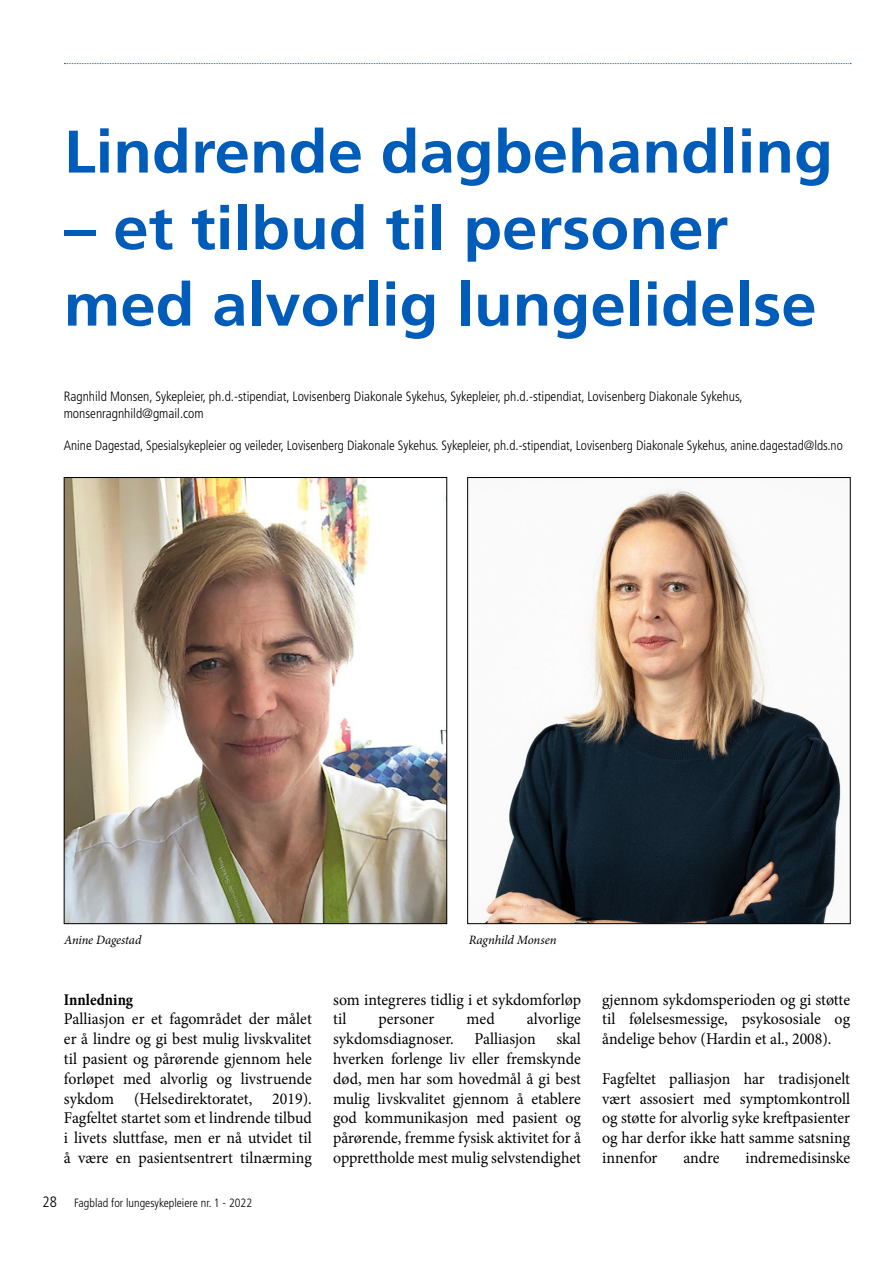
<style>
.page{position:relative;width:893px;height:1263px;background:#fff}
.page>*{position:absolute;margin:0;border:0;box-sizing:border-box;transform-origin:0 0}
.t1{font:700 60px/76.5px "Frutiger LT Std";color:#005cb9;scale:1.06 1}
.t2{font:16.5px/19.8px "Minion Pro";color:#000;text-align:justify;scale:.96 1}
.t3{font:700 condensed 16.5px "Minion Pro";color:#000;scale:.96 1}
.t4{font:300 condensed 15px "Frutiger LT Std";color:#000}
.t5{font:300 condensed 13.5px/16.2px "Frutiger LT Std";color:#000}
.t6{font:italic 12.75px "Minion Pro";letter-spacing:-.01em;color:#000}
.t7{font:300 condensed 12px "Frutiger LT Std";color:#000}
</style>
<div class="page">
<svg style="left:64px;top:63px;width:787px;height:1px"></svg>
<img style="left:66px;top:479px;width:379px;height:443px">
<img style="left:483px;top:489px;width:358px;height:433px">
<h1 class="t1" style="left:64px;top:114px;width:727px">Lindrende dagbehandling</h1>
<h1 class="t1" style="left:64px;top:190px;width:712px">– et tilbud til personer med alvorlig lungelidelse</h1>
<p class="t5" style="left:64px;top:389px;width:680px">Ragnhild Monsen, Sykepleier, ph.d.-stipendiat, Lovisenberg Diakonale Sykehus, Sykepleier, ph.d.-stipendiat, Lovisenberg Diakonale Sykehus, monsenragnhild@gmail.com</p>
<p class="t5" style="left:64px;top:437px;width:781px">Anine Dagestad, Spesialsykepleier og veileder, Lovisenberg Diakonale Sykehus. Sykepleier, ph.d.-stipendiat, Lovisenberg Diakonale Sykehus, anine.dagestad@lds.no</p>
<p class="t6" style="left:64px;top:931px;width:79px">Anine Dagestad</p>
<p class="t6" style="left:469px;top:931px;width:89px">Ragnhild Monsen</p>
<p class="t3" style="left:64px;top:988px;width:74px">Innledning</p>
<p class="t2" style="left:64px;top:1009px;width:260px">Palliasjon er et fagområdet der målet er å lindre og gi best mulig livskvalitet til pasient og pårørende gjennom hele forløpet med alvorlig og livstruende sykdom (Helsedirektoratet, 2019).<br>Fagfeltet startet som et lindrende tilbud i livets sluttfase, men er nå utvidet til å være en pasientsentrert tilnærming</p>
<p class="t4" style="left:43px;top:1193px;width:16px">28</p>
<p class="t7" style="left:74px;top:1196px;width:179px">Fagblad for lungesykepleiere nr. 1 - 2022</p>
<p class="t2" style="left:333px;top:989px;width:260px">som integreres tidlig i et sykdomforløp til</p>
<p class="t2" style="left:333px;top:1009px;width:260px;text-indent:194px">alvorlige sykdomsdiagnoser. Palliasjon skal hverken forlenge liv eller fremskynde død, men har som hovedmål å gi best mulig livskvalitet gjennom å etablere god kommunikasjon med pasient og pårørende, fremme fysisk aktivitet for å opprettholde mest mulig selvstendighet</p>
<p class="t2" style="left:378px;top:1009px;width:60px">personer</p>
<p class="t2" style="left:467px;top:1009px;width:31px">med</p>
<p class="t2" style="left:602px;top:989px;width:260px">gjennom sykdomsperioden og gi støtte til følelsesmessige, psykososiale og åndelige behov (Hardin et al., 2008).</p>
<p class="t2" style="left:602px;top:1069px;width:260px">Fagfeltet palliasjon har tradisjonelt vært assosiert med symptomkontroll og støtte for alvorlig syke kreftpasienter og har derfor ikke hatt samme satsning innenfor</p>
<p class="t2" style="left:683px;top:1148px;width:39px">andre</p>
<p class="t2" style="left:745px;top:1148px;width:111px">indremedisinske</p>
</div>
